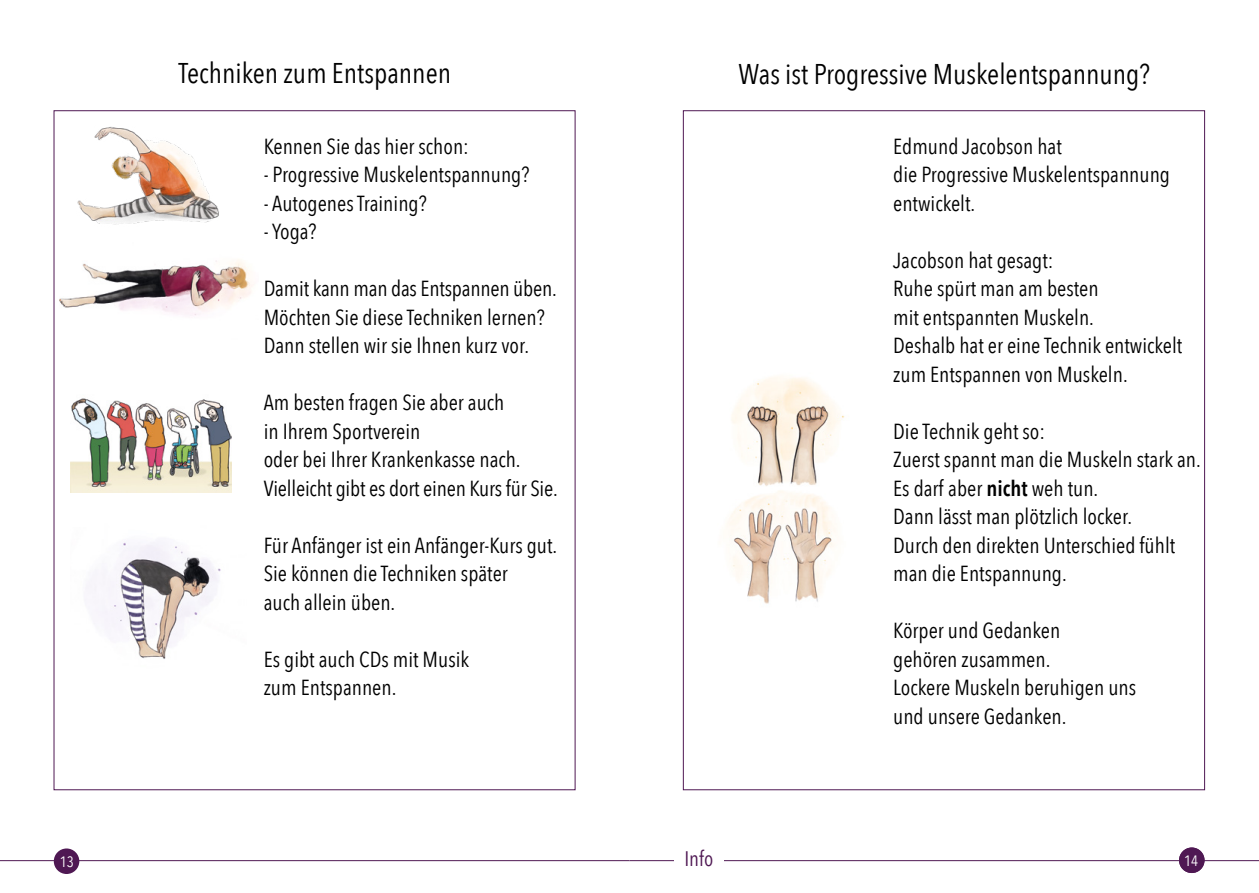
<style>
.page{position:relative;width:1259px;height:893px;background:#fff}
.page>*{position:absolute;margin:0;border:0;box-sizing:border-box;transform-origin:0 0}
.t1{font:28.5px "Avenir Next Condensed";color:#000}
.t2{font:21.75px/28.5px "Avenir Next Condensed";color:#000}
.t3{font:21px "Avenir Next Condensed";color:#4f1853}
.t4{font:15px "Avenir Next Condensed";color:#fff}
.s1{font-weight:600}
</style>
<div class="page">
<hr style="left:0;top:860px;width:629px;height:1px;background:#4f1853">
<div style="left:54px;top:848px;width:25px;height:26px;background:#4f1853;border-radius:50%"></div>
<img style="left:86px;top:542px;width:135px;height:117px">
<img style="left:77px;top:127px;width:142px;height:98px">
<img style="left:60px;top:259px;width:193px;height:57px">
<img style="left:70px;top:398px;width:161px;height:95px">
<hr style="left:629px;top:860px;width:630px;height:1px;background:#4f1853">
<div style="left:675px;top:843px;width:49px;height:33px;background:#fff"></div>
<div style="left:1179px;top:847px;width:25px;height:26px;background:#4f1853;border-radius:50%"></div>
<img style="left:731px;top:376px;width:114px;height:110px">
<img style="left:727px;top:491px;width:109px;height:113px">
<p class="t4" style="left:60px;top:848px;width:16px">13</p>
<p class="t1" style="left:178px;top:48px;width:274px">Techniken zum Entspannen</p>
<p class="t2" style="left:264px;top:131px;width:207px">Kennen Sie das hier schon:</p>
<p class="t2" style="left:264px;top:159px;width:267px">- Progressive Muskelentspannung?</p>
<p class="t2" style="left:264px;top:188px;width:164px">- Autogenes Training?</p>
<p class="t2" style="left:264px;top:216px;width:54px">- Yoga?</p>
<p class="t2" style="left:264px;top:273px;width:295px">Damit kann man das Entspannen üben.</p>
<p class="t2" style="left:264px;top:302px;width:282px">Möchten Sie diese Techniken lernen?</p>
<p class="t2" style="left:264px;top:330px;width:267px">Dann stellen wir sie Ihnen kurz vor.</p>
<p class="t2" style="left:264px;top:387px;width:242px">Am besten fragen Sie aber auch</p>
<p class="t2" style="left:264px;top:416px;width:158px">in Ihrem Sportverein</p>
<p class="t2" style="left:264px;top:444px;width:258px">oder bei Ihrer Krankenkasse nach.</p>
<p class="t2" style="left:264px;top:473px;width:296px">Vielleicht gibt es dort einen Kurs für Sie.</p>
<p class="t2" style="left:264px;top:530px;width:295px">Für Anfänger ist ein Anfänger-Kurs gut.</p>
<p class="t2" style="left:264px;top:558px;width:246px">Sie können die Techniken später</p>
<p class="t2" style="left:264px;top:587px;width:133px">auch allein üben.</p>
<p class="t2" style="left:264px;top:644px;width:207px">Es gibt auch CDs mit Musik</p>
<p class="t2" style="left:264px;top:672px;width:134px">zum Entspannen.</p>
<p class="t1" style="left:738px;top:49px;width:413px">Was ist Progressive Muskelentspannung?</p>
<p class="t2" style="left:893px;top:131px;width:170px">Edmund Jacobson hat</p>
<p class="t2" style="left:893px;top:159px;width:278px">die Progressive Muskelentspannung entwickelt.</p>
<p class="t2" style="left:893px;top:245px;width:162px">Jacobson hat gesagt:</p>
<p class="t2" style="left:893px;top:273px;width:207px">Ruhe spürt man am besten</p>
<p class="t2" style="left:893px;top:302px;width:202px">mit entspannten Muskeln.</p>
<p class="t2" style="left:893px;top:330px;width:291px">Deshalb hat er eine Technik entwickelt zum Entspannen von Muskeln.</p>
<p class="t2" style="left:893px;top:416px;width:153px">Die Technik geht so:</p>
<p class="t2" style="left:893px;top:444px;width:309px">Zuerst spannt man die Muskeln stark an.</p>
<p class="t2" style="left:893px;top:473px;width:207px">Es darf aber <span class="s1">nicht</span> weh tun.</p>
<p class="t2" style="left:893px;top:501px;width:240px">Dann lässt man plötzlich locker.</p>
<p class="t2" style="left:893px;top:530px;width:283px">Durch den direkten Unterschied fühlt man die Entspannung.</p>
<p class="t2" style="left:893px;top:615px;width:169px">Körper und Gedanken</p>
<p class="t2" style="left:893px;top:644px;width:159px">gehören zusammen.</p>
<p class="t2" style="left:893px;top:672px;width:244px">Lockere Muskeln beruhigen uns</p>
<p class="t2" style="left:893px;top:701px;width:175px">und unsere Gedanken.</p>
<p class="t3" style="left:684px;top:841px;width:30px">Info</p>
<p class="t4" style="left:1188px;top:847px;width:9px">2</p>
<p class="t4" style="left:1184px;top:847px;width:16px">14</p>
</div>
